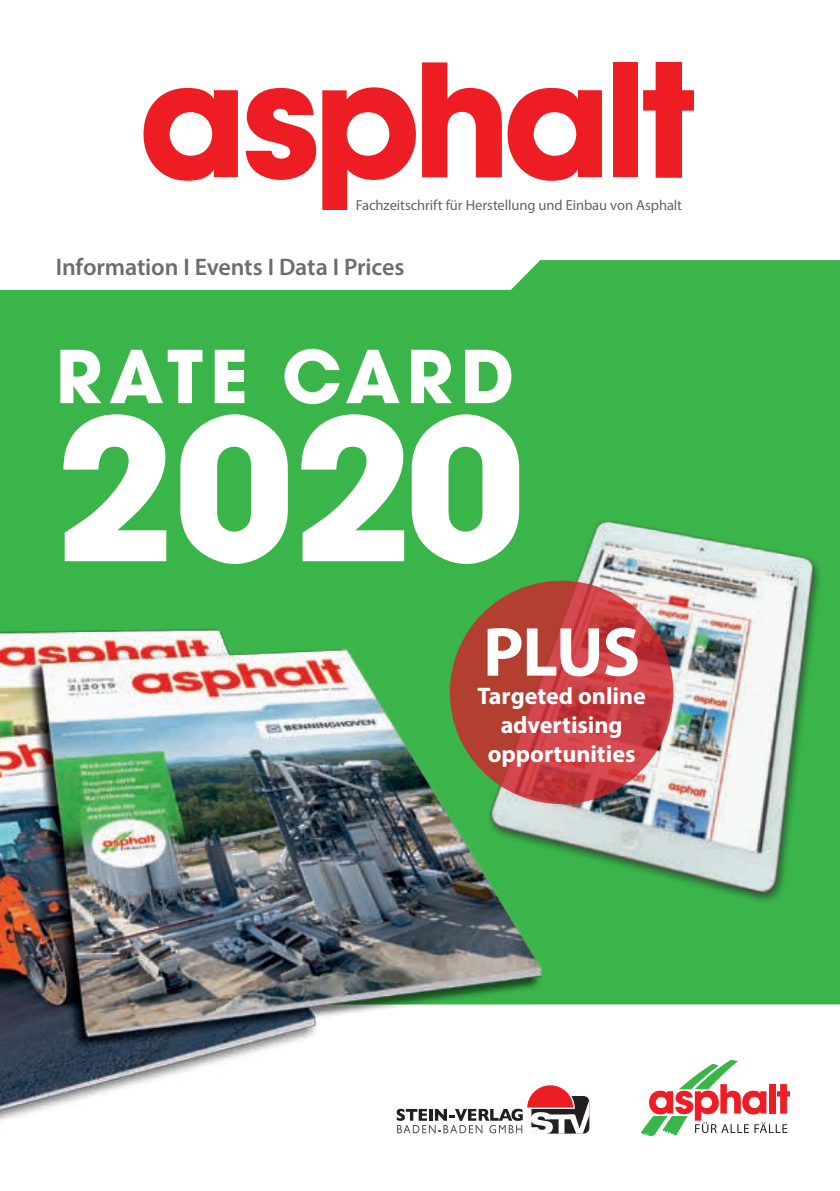
<style>
.page{position:relative;width:840px;height:1191px;background:#fff}
.page>*{position:absolute;margin:0;border:0;box-sizing:border-box;transform-origin:0 0}
.t1{font:700 216px "Avant Garde Gothic Itc T";color:#fff}
.t2{font:700 80px "Avant Garde Gothic Itc T";letter-spacing:.09em;color:#fff}
.t3{font:700 70px "Myriad Pro";color:#fff}
.t4{font:700 24px/28.8px "Myriad Pro";color:#fff;text-align:center}
.t5{font:600 24px "Myriad Pro";letter-spacing:-.005em;color:#6c6d70}
.t6{font:14.6px "Myriad Pro";letter-spacing:-.005em;color:#636366}
</style>
<div class="page">
<div style="left:0;top:260px;width:839px;height:744px;background:#3ab54a"></div>
<img style="left:0;top:615px;width:571px;height:506px">
<svg style="left:396px;top:1083px;width:193px;height:51px"></svg>
<svg style="left:143px;top:88px;width:95px;height:93px"></svg>
<svg style="left:507px;top:88px;width:94px;height:93px"></svg>
<svg style="left:245px;top:88px;width:71px;height:92px"></svg>
<svg style="left:322px;top:87px;width:93px;height:123px"></svg>
<svg style="left:422px;top:62px;width:79px;height:115px"></svg>
<div style="left:612px;top:62px;width:25px;height:115px;background:#ee1d23"></div>
<svg style="left:643px;top:62px;width:50px;height:116px"></svg>
<svg style="left:641px;top:1059px;width:148px;height:77px"></svg>
<img style="left:466px;top:468px;width:373px;height:481px">
<svg style="left:449px;top:580px;width:224px;height:224px;background:#c03f3c"></svg>
<p class="t6" style="left:355px;top:196px;width:327px">Fachzeitschrift für Herstellung und Einbau von Asphalt</p>
<h3 class="t5" style="left:56px;top:252px;width:350px">Information I Events I Data I Prices</h3>
<h2 class="t2" style="left:56px;top:328px;width:459px">RATE CARD</h2>
<h1 class="t1" style="left:56px;top:358px;width:470px">2020</h1>
<h3 class="t3" style="left:482px;top:606px;width:159px">PLUS</h3>
<h3 class="t4" style="left:477px;top:681px;width:170px">Targeted online advertising opportunities</h3>
</div>
